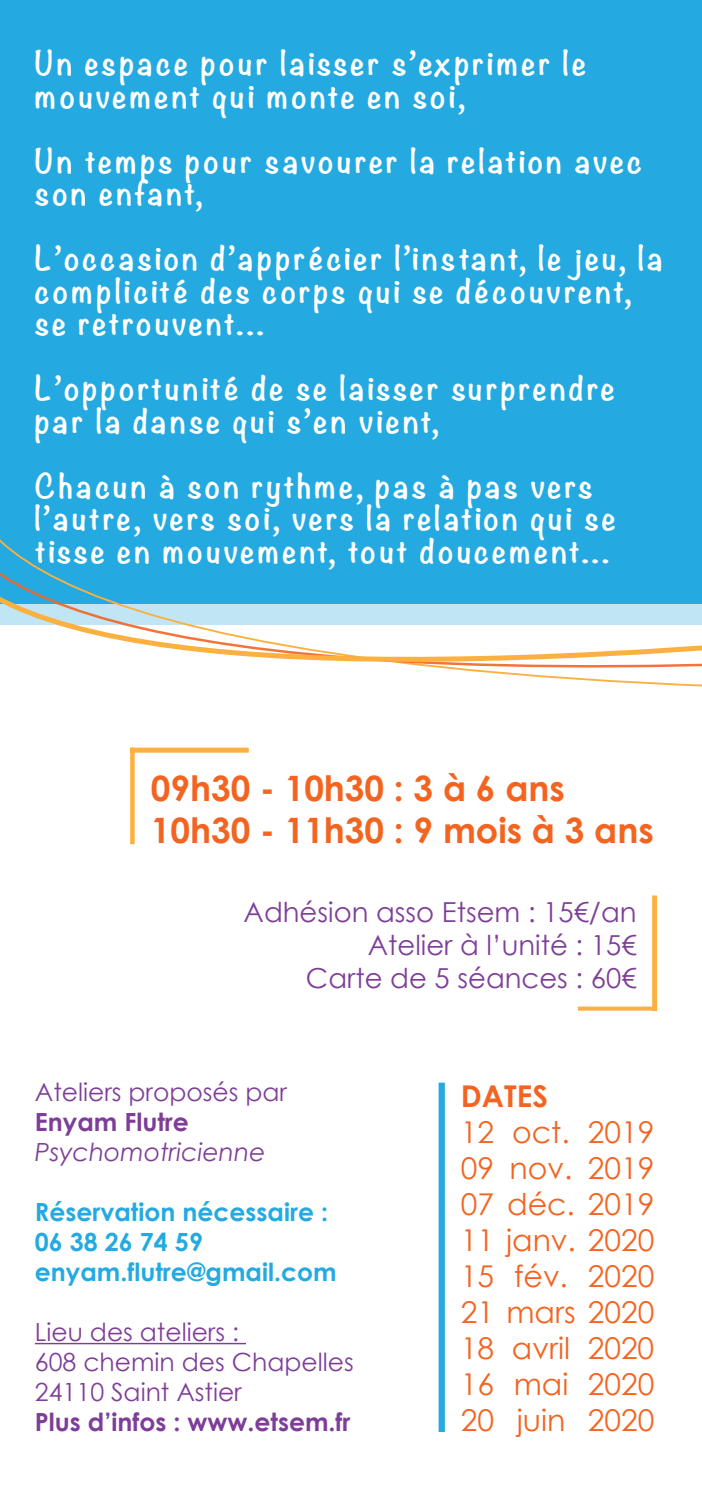
<style>
.page{position:relative;width:702px;height:1489px;background:#fff}
.page>*{position:absolute;margin:0;border:0;box-sizing:border-box;transform-origin:0 0}
.t1{font:700 35px/42px "Century Gothic";color:#f36421}
.t2{font:700 30px/32.5px "Noteworthy";letter-spacing:.1em;color:#fff}
.t3{font:30px/36px "Century Gothic";color:#f36421;text-align:justify}
.t4{font:700 30px "Century Gothic";color:#f36421}
.t5{font:27.5px/33px "Century Gothic";color:#7e3e98;text-align:right}
.t6{font:25px/30px "Century Gothic";color:#7e3e98}
.t7{font:700 25px/30px "Century Gothic";color:#24aae1}
.t8{font:700 25px "Century Gothic";color:#7e3e98}
.t9{font:italic 25px "Century Gothic";color:#7e3e98}
</style>
<div class="page">
<div style="left:0;top:0;width:702px;height:603px;background:#24aae1"></div>
<hr style="left:35px;top:1342px;width:211px;height:2px;background:#7e3e98">
<div style="left:438px;top:1082px;width:7px;height:349px;background:#24aae1"></div>
<div style="left:130px;top:747px;width:5px;height:97px;background:#fbb03f"></div>
<div style="left:130px;top:747px;width:119px;height:5px;background:#fbb03f"></div>
<div style="left:652px;top:895px;width:5px;height:116px;background:#fbb03f"></div>
<svg style="left:578px;top:1006px;width:75px;height:4px"></svg>
<svg style="left:0;top:548px;width:702px;height:132px"></svg>
<p class="t2" style="left:35px;top:46px;width:553px">Un espace pour laisser s’exprimer le mouvement qui monte en soi,</p>
<p class="t2" style="left:35px;top:144px;width:609px">Un temps pour savourer la relation avec son enfant,</p>
<p class="t2" style="left:35px;top:241px;width:629px">L’occasion d’apprécier l’instant, le jeu, la complicité des corps qui se découvrent, se retrouvent...</p>
<p class="t2" style="left:35px;top:371px;width:581px">L’opportunité de se laisser surprendre par la danse qui s’en vient,</p>
<p class="t2" style="left:35px;top:469px;width:582px">Chacun à son rythme, pas à pas vers l’autre, vers soi, vers la relation qui se tisse en mouvement, tout doucement...</p>
<p class="t1" style="left:151px;top:766px;width:504px">09h30 - 10h30 : 3 à 6 ans<br>10h30 - 11h30 : 9 mois à 3 ans</p>
<p class="t5" style="left:244px;top:895px;width:394px">Adhésion asso Etsem : 15€/an<br>Atelier à l’unité : 15€<br>Carte de 5 séances : 60€</p>
<p class="t6" style="left:35px;top:1076px;width:254px">Ateliers proposés par</p>
<p class="t8" style="left:35px;top:1106px;width:155px">Enyam Flutre</p>
<p class="t9" style="left:35px;top:1136px;width:232px">Psychomotricienne</p>
<p class="t7" style="left:35px;top:1196px;width:303px">Réservation nécessaire :<br>06 38 26 74 59 enyam.flutre@gmail.com</p>
<p class="t6" style="left:35px;top:1316px;width:320px">Lieu des ateliers :<br>608 chemin des Chapelles<br>24110 Saint Astier</p>
<p class="t8" style="left:35px;top:1406px;width:317px">Plus d’infos : www.etsem.fr</p>
<p class="t4" style="left:461px;top:1077px;width:88px">DATES</p>
<p class="t3" style="left:461px;top:1113px;width:195px">12 oct. 2019<br>09 nov. 2019<br>07 déc. 2019<br>11 janv. 2020<br>15 fév. 2020<br>21 mars 2020<br>18 avril 2020<br>16 mai 2020<br>20 juin 2020</p>
</div>
